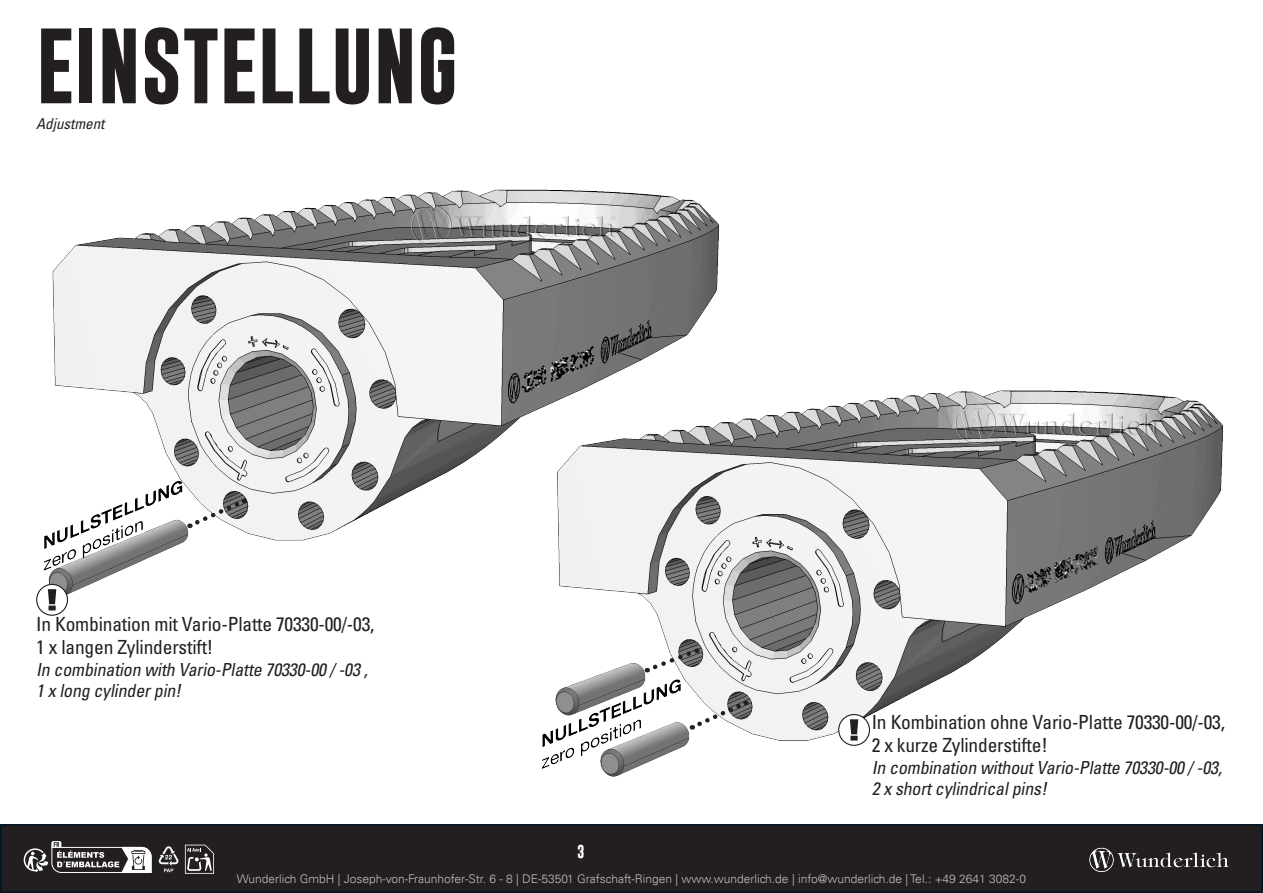
<style>
.page{position:relative;width:1263px;height:893px;background:#fff}
.page>*{position:absolute;margin:0;border:0;box-sizing:border-box;transform-origin:0 0}
.t1{font:700 76.5px "Gobold";color:#231f20}
.t2{font:condensed 19.5px/23.4px "Univers LT Std";letter-spacing:-.01em;color:#231f20}
.t3{font:italic condensed 18px/21.6px "Univers LT Std";color:#231f20}
.t4{font:italic condensed 15px "Univers LT Std";color:#231f20}
.t5{font:700 13.5px "Gobold";color:#fff}
.t6{font:300 12px "Univers LT";color:#bcbdc0}
</style>
<div class="page">
<img style="left:36px;top:189px;width:684px;height:427px">
<img style="left:521px;top:291px;width:703px;height:486px">
<img style="left:411px;top:205px;width:206px;height:41px">
<img style="left:956px;top:403px;width:206px;height:41px">
<svg style="left:189px;top:497px;width:57px;height:31px"></svg>
<svg style="left:647px;top:647px;width:51px;height:26px"></svg>
<svg style="left:692px;top:699px;width:55px;height:31px"></svg>
<div style="left:839px;top:715px;width:30px;height:30px;background:#fff;border-radius:50%"></div>
<div style="left:838px;top:714px;width:32px;height:32px;border:1px solid #231f20;border-radius:50%"></div>
<svg style="left:850px;top:719px;width:8px;height:22px"></svg>
<div style="left:37px;top:584px;width:30px;height:31px;background:#fff;border-radius:50%"></div>
<div style="left:36px;top:584px;width:32px;height:32px;border:1px solid #231f20;border-radius:50%"></div>
<svg style="left:48px;top:589px;width:8px;height:21px"></svg>
<div style="left:1px;top:825px;width:1261px;height:67px;background:#231f20"></div>
<div style="left:0;top:824px;width:1263px;height:69px;border:2px solid #011622"></div>
<img style="left:1086px;top:824px;width:177px;height:69px">
<svg style="left:158px;top:846px;width:20px;height:26px"></svg>
<svg style="left:24px;top:841px;width:128px;height:32px"></svg>
<svg style="left:185px;top:845px;width:29px;height:29px"></svg>
<h1 class="t1" style="left:36px;top:16px;width:424px">EINSTELLUNG</h1>
<p class="t4" style="left:36px;top:114px;width:70px">Adjustment</p>
<p class="t2" style="left:36px;top:612px;width:340px">In Kombination mit Vario-Platte 70330-00/-03,<br>1 x langen Zylinderstift!</p>
<p class="t3" style="left:36px;top:658px;width:337px">In combination with Vario-Platte 70330-00 / -03 ,<br>1 x long cylinderpin!</p>
<p class="t2" style="left:872px;top:710px;width:355px">In Kombination ohne Vario-Platte 70330-00/-03,<br>2 x kurze Zylinderstifte!</p>
<p class="t3" style="left:872px;top:756px;width:356px">In combination withoutVario-Platte 70330-00 / -03,<br>2 x shortcylindricalpins!</p>
<p class="t5" style="left:577px;top:843px;width:9px">3</p>
<p class="t6" style="left:237px;top:871px;width:790px">Wunderlich GmbH | Joseph-von-Fraunhofer-Str. 6 - 8 | DE-53501 Grafschaft-Ringen | www.wunderlich.de | info@wunderlich.de | Tel.: +49 2641 3082-0</p>
<p class="t5" style="left:574px;top:843px;width:16px">03</p>
</div>
